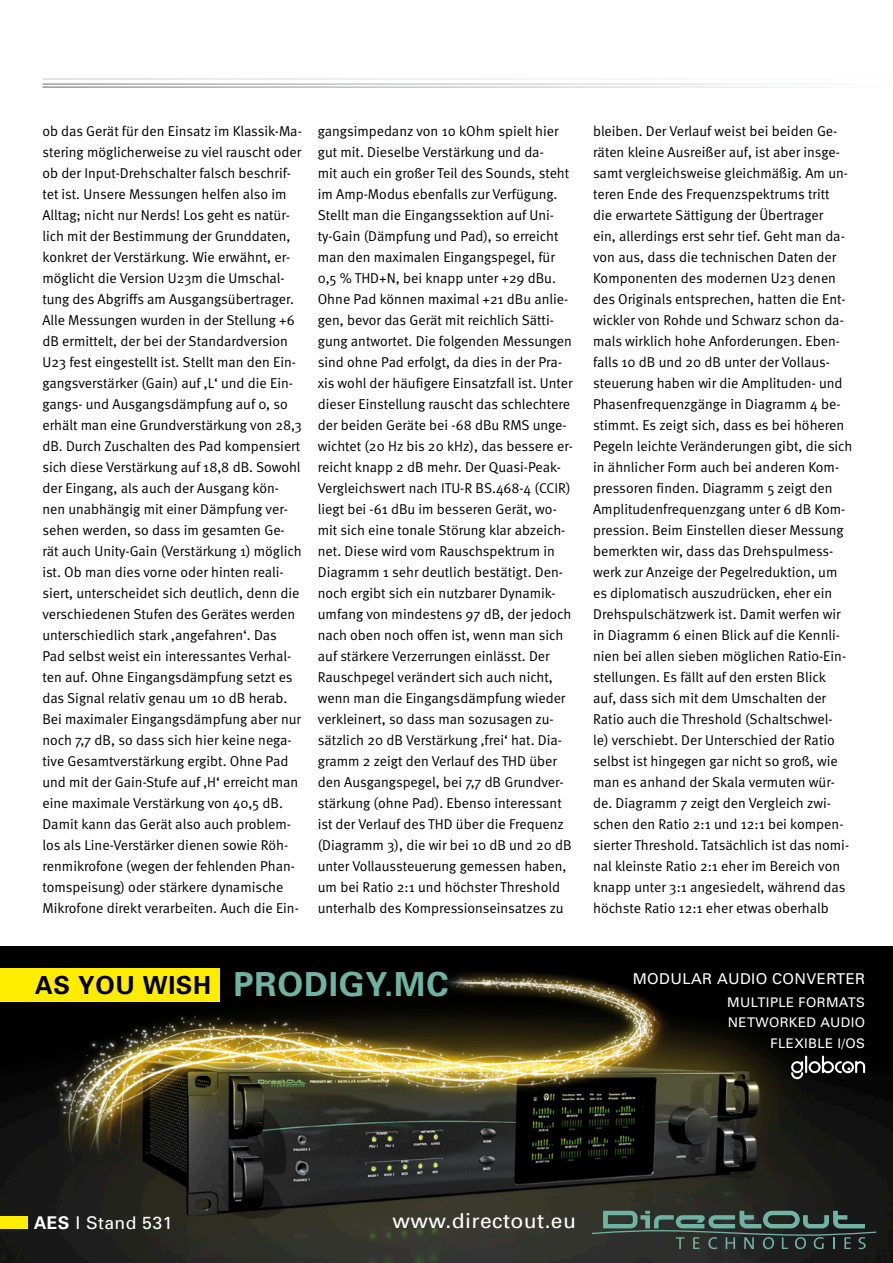
<style>
.page{position:relative;width:893px;height:1263px;background:#fff}
.page>*{position:absolute;margin:0;border:0;box-sizing:border-box;transform-origin:0 0}
.t1{font:700 33.15px "Univers";letter-spacing:.025em;color:#70b3a2}
.t2{font:700 24.9px "Univers";letter-spacing:.025em;color:#000}
.t3{font:20.55px "Univers";letter-spacing:.02em;color:#fff}
.t4{font:17.55px "Univers";letter-spacing:.025em;color:#fff}
.t5{font:14.85px "Univers";letter-spacing:.025em;color:#fff}
.Lauftext{font:14.25px/21px "Meta Normal";color:#000}
.t6{font:13.2px/20.2px "Univers";letter-spacing:.025em;color:#fff;text-align:right}
.s1{font-weight:700}
</style>
<div class="page">
<img style="left:0;top:946px;width:893px;height:317px">
<div style="left:0;top:968px;width:220px;height:34px;background:#ffec00"></div>
<div style="left:0;top:1216px;width:27px;height:13px;background:#ffec00"></div>
<svg style="left:592px;top:1211px;width:284px;height:38px;background:#394b45"></svg>
<svg style="left:791px;top:1056px;width:74px;height:23px"></svg>
<p class="Lauftext" style="left:42px;top:120px;width:261px">ob das Gerät für den Einsatz im Klassik-Ma&shy;stering möglicherweise zu viel rauscht oder ob der Input-Drehschalter falsch beschrif&shy;tet ist. Unsere Messungen helfen also im Alltag; nicht nur Nerds! Los geht es natür&shy;lich mit der Bestimmung der Grunddaten, konkret der Verstärkung. Wie erwähnt, er&shy;möglicht die Version U23m die Umschal&shy;tung des Abgriffs am Ausgangsübertrager.<br>Alle Messungen wurden in der Stellung +6 dB ermittelt, der bei der Standardversion U23 fest eingestellt ist. Stellt man den Ein&shy;gangsverstärker (Gain) auf ‚L‘ und die Ein&shy;gangs- und Ausgangsdämpfung auf 0, so erhält man eine Grundverstärkung von 28,3 dB. Durch Zuschalten des Pad kompensiert sich diese Verstärkung auf 18,8 dB. Sowohl der Eingang, als auch der Ausgang kön&shy;nen unabhängig mit einer Dämpfung ver&shy;sehen werden, so dass im gesamten Ge&shy;rät auch Unity-Gain (Verstärkung 1) möglich ist. Ob man dies vorne oder hinten reali&shy;siert, unterscheidet sich deutlich, denn die verschiedenen Stufen des Gerätes werden unterschiedlich stark ‚angefahren‘. Das Pad selbst weist ein interessantes Verhal&shy;ten auf. Ohne Eingangsdämpfung setzt es das Signal relativ genau um 10 dB herab.<br>Bei maximaler Eingangsdämpfung aber nur noch 7,7 dB, so dass sich hier keine nega&shy;tive Gesamtverstärkung ergibt. Ohne Pad und mit der Gain-Stufe auf ‚H‘ erreicht man eine maximale Verstärkung von 40,5 dB.<br>Damit kann das Gerät also auch problem&shy;los als Line-Verstärker dienen sowie Röh&shy;renmikrofone (wegen der fehlenden Phan&shy;tomspeisung) oder stärkere dynamische Mikrofone direkt verarbeiten. Auch die Ein-</p>
<p class="Lauftext" style="left:318px;top:120px;width:257px">gangsimpedanz von 10 kOhm spielt hier gut mit. Dieselbe Verstärkung und da-<br>mit auch ein großer Teil des Sounds, steht im Amp-Modus ebenfalls zur Verfügung.<br>Stellt man die Eingangssektion auf Uni&shy;ty-Gain (Dämpfung und Pad), so erreicht man den maximalen Eingangspegel, für 0,5 % THD+N, bei knapp unter +29 dBu.<br>Ohne Pad können maximal +21 dBu anlie&shy;gen, bevor das Gerät mit reichlich Sätti&shy;gung antwortet. Die folgenden Messungen sind ohne Pad erfolgt, da dies in der Pra&shy;xis wohl der häufigere Einsatzfall ist. Unter dieser Einstellung rauscht das schlechtere der beiden Geräte bei -68 dBu RMS unge&shy;wichtet (20 Hz bis 20 kHz), das bessere er&shy;reicht knapp 2 dB mehr. Der Quasi-Peak-Vergleichswert nach ITU-R BS.468-4 (CCIR) liegt bei -61 dBu im besseren Gerät, wo&shy;mit sich eine tonale Störung klar abzeich&shy;net. Diese wird vom Rauschspektrum in Diagramm 1 sehr deutlich bestätigt. Den&shy;noch ergibt sich ein nutzbarer Dynamik&shy;umfang von mindestens 97 dB, der jedoch nach oben noch offen ist, wenn man sich auf stärkere Verzerrungen einlässt. Der Rauschpegel verändert sich auch nicht, wenn man die Eingangsdämpfung wieder verkleinert, so dass man sozusagen zu&shy;sätzlich 20 dB Verstärkung ‚frei‘ hat. Dia&shy;gramm 2 zeigt den Verlauf des THD über den Ausgangspegel, bei 7,7 dB Grundver&shy;stärkung (ohne Pad). Ebenso interessant ist der Verlauf des THD über die Frequenz (Diagramm 3), die wir bei 10 dB und 20 dB unter Vollaussteuerung gemessen haben, um bei Ratio 2:1 und höchster Threshold unterhalb des Kompressionseinsatzes zu</p>
<p class="Lauftext" style="left:593px;top:120px;width:261px">bleiben. Der Verlauf weist bei beiden Ge&shy;räten kleine Ausreißer auf, ist aber insge&shy;samt vergleichsweise gleichmäßig. Am un&shy;teren Ende des Frequenzspektrums tritt<br>die erwartete Sättigung der Übertrager<br>ein, allerdings erst sehr tief. Geht man da&shy;von aus, dass die technischen Daten der Komponenten des modernen U23 denen des Originals entsprechen, hatten die Ent&shy;wickler von Rohde und Schwarz schon da&shy;mals wirklich hohe Anforderungen. Eben&shy;falls 10 dB und 20 dB unter der Vollaus&shy;steuerung haben wir die Amplituden- und Phasenfrequenzgänge in Diagramm 4 be&shy;stimmt. Es zeigt sich, dass es bei höheren Pegeln leichte Veränderungen gibt, die sich in ähnlicher Form auch bei anderen Kom&shy;pressoren finden. Diagramm 5 zeigt den Amplitudenfrequenzgang unter 6 dB Kom&shy;pression. Beim Einstellen dieser Messung bemerkten wir, dass das Drehspulmess&shy;werk zur Anzeige der Pegelreduktion, um es diplomatisch auszudrücken, eher ein Drehspulschätzwerk ist. Damit werfen wir in Diagramm 6 einen Blick auf die Kennli&shy;nien bei allen sieben möglichen Ratio-Ein&shy;stellungen. Es fällt auf den ersten Blick auf, dass sich mit dem Umschalten der Ratio auch die Threshold (Schaltschwel-<br>le) verschiebt. Der Unterschied der Ratio selbst ist hingegen gar nicht so groß, wie man es anhand der Skala vermuten wür&shy;de. Diagramm 7 zeigt den Vergleich zwi&shy;schen den Ratio 2:1 und 12:1 bei kompen&shy;sierter Threshold. Tatsächlich ist das nomi&shy;nal kleinste Ratio 2:1 eher im Bereich von knapp unter 3:1 angesiedelt, während das höchste Ratio 12:1 eher etwas oberhalb</p>
<p class="t2" style="left:35px;top:969px;width:178px">AS YOU WISH</p>
<p class="t1" style="left:234px;top:962px;width:216px">PRODIGY.MC</p>
<p class="t5" style="left:633px;top:969px;width:234px">MODULAR AUDIO CONVERTER</p>
<p class="t6" style="left:727px;top:992px;width:139px">MULTIPLE FORMATS<br>NETWORKED AUDIO<br>FLEXIBLE I/OS</p>
<p class="t4" style="left:34px;top:1211px;width:140px"><span class="s1">AES</span> I Stand 531</p>
<p class="t3" style="left:393px;top:1208px;width:185px">www.directout.eu</p>
</div>
